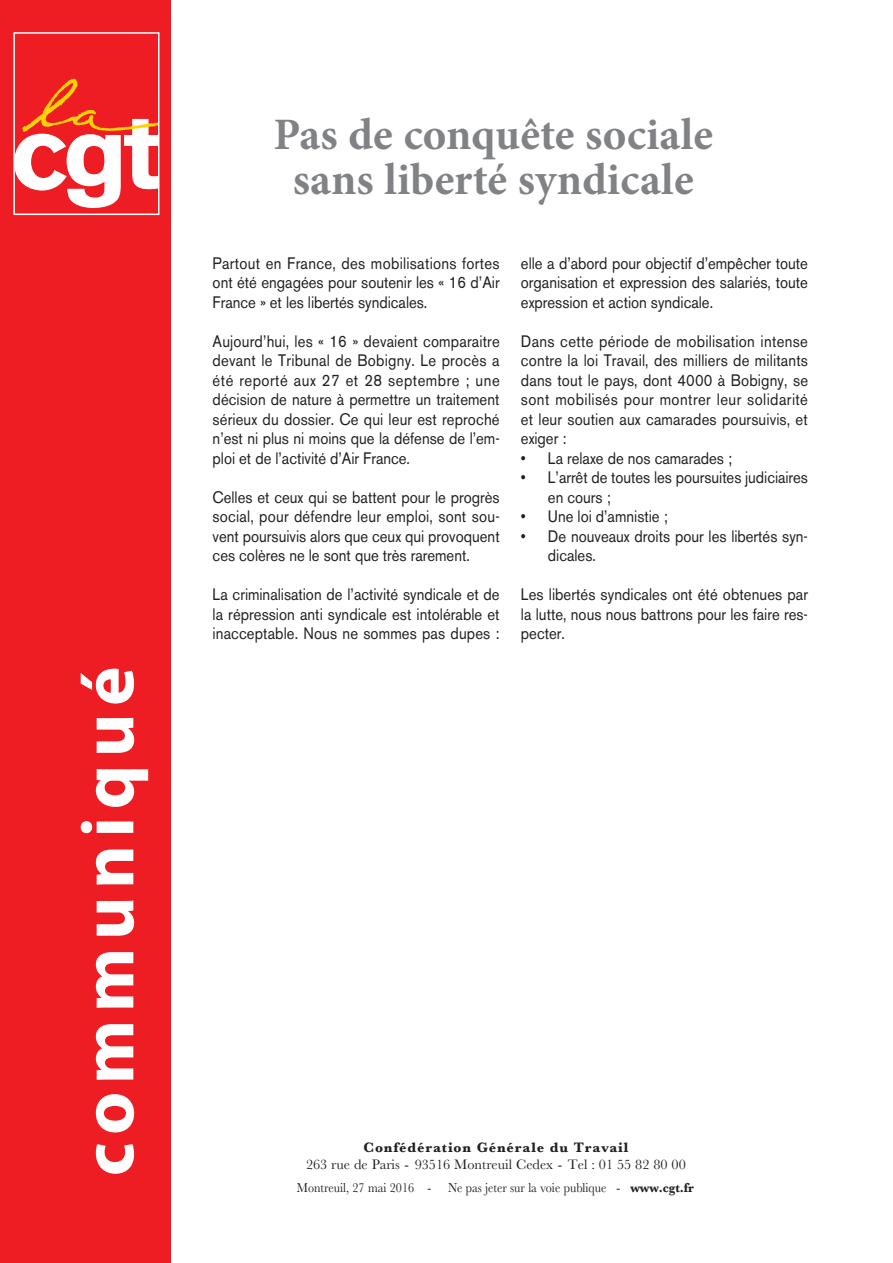
<style>
.page{position:relative;width:893px;height:1263px;background:#fff}
.page>*{position:absolute;margin:0;border:0;box-sizing:border-box;transform-origin:0 0}
.t1{font:700 75px "Myriad Pro";letter-spacing:.1em;color:#fff}
.t2{font:700 45px/45px "Minion Pro";letter-spacing:.005em;color:#808285;text-align:center}
.t3{font:16.5px/19.5px "Akzidenz Grotesk BE";color:#231f20;text-align:justify;scale:.9 1}
.t4{font:14.25px "Baskerville";color:#231f20}
.t5{font:700 14.25px "Baskerville";letter-spacing:.06em;color:#231f20}
.t6{font:13.5px "Baskerville";color:#231f20;scale:.9 1}
.s1{font-weight:700}
</style>
<div class="page">
<div style="left:0;top:0;width:170px;height:1263px;background:#ee1d23"></div>
<svg style="left:16px;top:79px;width:140px;height:129px"></svg>
<div style="left:13px;top:32px;width:146px;height:183px;border:2px solid #fff"></div>
<h1 class="t1" style="left:59px;top:1176px;width:511px;rotate:-90deg">communiqué</h1>
<h2 class="t2" style="left:273px;top:111px;width:441px">Pas de conquête sociale sans liberté syndicale</h2>
<p class="t3" style="left:213px;top:253px;width:320px">Partout en France, des mobilisations fortes ont été engagées pour soutenir les « 16 d’Air France » et les libertés syndicales.</p>
<p class="t3" style="left:213px;top:331px;width:321px">Aujourd’hui, les « 16 » devaient comparaitre devant le Tribunal de Bobigny. Le procès a été reporté aux 27 et 28 septembre ; une décision de nature à permettre un traitement sérieux du dossier. Ce qui leur est reproché n’est ni plus ni moins que la défense de l’em&shy;ploi et de l’activité d’Air France.</p>
<p class="t3" style="left:213px;top:487px;width:320px">Celles et ceux qui se battent pour le progrès social, pour défendre leur emploi, sont sou&shy;vent poursuivis alors que ceux qui provoquent ces colères ne le sont que très rarement.</p>
<p class="t3" style="left:213px;top:585px;width:320px">La criminalisation de l’activité syndicale et de la répression anti syndicale est intolérable et inacceptable. Nous ne sommes pas dupes :</p>
<p class="t3" style="left:521px;top:253px;width:320px">elle a d’abord pour objectif d’empêcher toute organisation et expression des salariés, toute expression et action syndicale.</p>
<p class="t3" style="left:521px;top:331px;width:321px">Dans cette période de mobilisation intense contre la loi Travail, des milliers de militants dans tout le pays, dont 4000 à Bobigny, se sont mobilisés pour montrer leur solidarité et leur soutien aux camarades poursuivis, et exiger :</p>
<p class="t3" style="left:521px;top:448px;width:236px">• La relaxe de nos camarades ;</p>
<p class="t3" style="left:548px;top:468px;width:290px;text-indent:-27px">• L’arrêt de toutes les poursuites judiciaires en cours ;</p>
<p class="t3" style="left:521px;top:507px;width:165px">• Une loi d’amnistie ;</p>
<p class="t3" style="left:548px;top:526px;width:290px;text-indent:-27px">• De nouveaux droits pour les libertés syn&shy;dicales.</p>
<p class="t3" style="left:521px;top:585px;width:320px">Les libertés syndicales ont été obtenues par la lutte, nous nous battrons pour les faire res&shy;pecter.</p>
<p class="t5" style="left:363px;top:1138px;width:266px">Confédération Générale du Travail</p>
<p class="t4" style="left:306px;top:1156px;width:381px">263 rue de Paris - 93516 Montreuil Cedex - Tel : 01 55 82 80 00</p>
<p class="t6" style="left:297px;top:1179px;width:443px">Montreuil, 27 mai 2016 - Ne pas jeter sur la voie publique - <span class="s1">www.cgt.fr</span></p>
</div>
